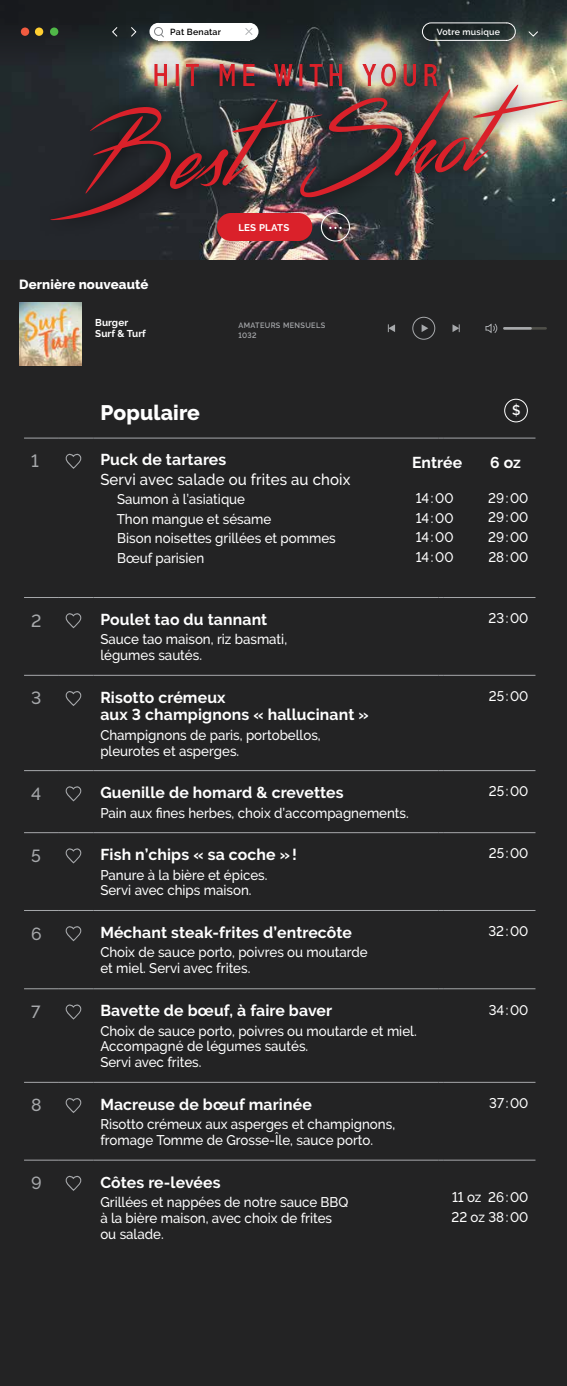
<style>
.page{position:relative;width:567px;height:1386px;background:#fff}
.page>*{position:absolute;margin:0;border:0;box-sizing:border-box;transform-origin:0 0}
.t1{font:92.75px "Streamster";color:#da212a}
.t2{font:800 21px "Raleway";letter-spacing:.01em;color:#fff}
.t3{font:500 17.5px "Raleway";color:#a7a9ac}
.t4{font:700 15.75px/17.5px "Raleway";letter-spacing:.01em;color:#fff}
.t5{font:500 15.75px "Raleway";letter-spacing:.01em;color:#fff;scale:.95 1}
.t6{font:500 14px/19.6px "Raleway";color:#fff;scale:.95 1}
.t7{font:600 14px "Raleway";color:#fff;scale:.95 1}
.t8{font:800 13.3px "Raleway";letter-spacing:.01em;color:#fff}
.t9{font:700 9.97px/11px "Raleway";letter-spacing:.01em;color:#fff}
.t10{font:700 9.62px "Raleway";letter-spacing:.025em;color:#fff}
.t11{font:600 8.75px "Raleway";letter-spacing:.025em;color:#fff}
.t12{font:600 8.75px "Raleway";letter-spacing:.025em;color:#000}
.t13{font:600 7.7px/10.5px "Raleway";letter-spacing:.05em;color:#a7a9ac;scale:.95 1}
</style>
<div class="page">
<img style="left:0;top:74px;width:567px;height:186px">
<div style="left:38px;top:70px;width:529px;height:166px;background:#000;opacity:.75"></div>
<div style="left:138px;top:48px;width:314px;height:54px;background:#000;opacity:.75"></div>
<img style="left:154px;top:74px;width:283px;height:15px">
<svg style="left:0;top:0;width:567px;height:74px;background:#414240"></svg>
<div style="left:217px;top:213px;width:95px;height:28px;background:#da212a;border-radius:14px"></div>
<svg style="left:321px;top:213px;width:28px;height:28px"></svg>
<div style="left:321px;top:212px;width:29px;height:30px;border:1px solid #fff;border-radius:50%"></div>
<svg style="left:329px;top:227px;width:13px;height:2px"></svg>
<div style="left:158px;top:23px;width:92px;height:17px;background:#fff"></div>
<div style="left:150px;top:23px;width:17px;height:17px;background:#fff;border-radius:50%"></div>
<div style="left:241px;top:23px;width:18px;height:17px;background:#fff;border-radius:50%"></div>
<div style="left:154px;top:27px;width:9px;height:9px;border:1px solid #808285;border-radius:50%"></div>
<svg style="left:245px;top:28px;width:8px;height:7px"></svg>
<svg style="left:112px;top:27px;width:6px;height:10px"></svg>
<svg style="left:131px;top:27px;width:6px;height:10px"></svg>
<svg style="left:422px;top:23px;width:93px;height:17px"></svg>
<div style="left:422px;top:23px;width:94px;height:18px;border:1px solid #fff;border-radius:9px"></div>
<svg style="left:528px;top:31px;width:10px;height:6px"></svg>
<div style="left:21px;top:28px;width:8px;height:8px;background:#f15b40;border-radius:50%"></div>
<div style="left:35px;top:28px;width:8px;height:8px;background:#ffcf31;border-radius:50%"></div>
<div style="left:50px;top:28px;width:8px;height:8px;background:#50b848;border-radius:50%"></div>
<div style="left:0;top:260px;width:567px;height:1126px;background:#232324"></div>
<hr style="left:24px;top:438px;width:34px;height:1px;background:#a7a9ac">
<hr style="left:58px;top:438px;width:35px;height:1px;background:#a7a9ac">
<hr style="left:93px;top:438px;width:346px;height:1px;background:#a7a9ac">
<hr style="left:444px;top:438px;width:92px;height:1px;background:#a7a9ac">
<hr style="left:24px;top:597px;width:34px;height:1px;background:#a7a9ac">
<hr style="left:58px;top:597px;width:35px;height:1px;background:#a7a9ac">
<hr style="left:93px;top:597px;width:346px;height:1px;background:#a7a9ac">
<hr style="left:444px;top:597px;width:92px;height:1px;background:#a7a9ac">
<hr style="left:24px;top:675px;width:34px;height:1px;background:#a7a9ac">
<hr style="left:58px;top:675px;width:35px;height:1px;background:#a7a9ac">
<hr style="left:93px;top:675px;width:346px;height:1px;background:#a7a9ac">
<hr style="left:444px;top:675px;width:92px;height:1px;background:#a7a9ac">
<hr style="left:24px;top:770px;width:34px;height:1px;background:#a7a9ac">
<hr style="left:58px;top:770px;width:35px;height:1px;background:#a7a9ac">
<hr style="left:93px;top:770px;width:346px;height:1px;background:#a7a9ac">
<hr style="left:444px;top:770px;width:92px;height:1px;background:#a7a9ac">
<hr style="left:24px;top:832px;width:34px;height:1px;background:#a7a9ac">
<hr style="left:58px;top:832px;width:35px;height:1px;background:#a7a9ac">
<hr style="left:93px;top:832px;width:346px;height:1px;background:#a7a9ac">
<hr style="left:444px;top:832px;width:92px;height:1px;background:#a7a9ac">
<hr style="left:24px;top:910px;width:34px;height:1px;background:#a7a9ac">
<hr style="left:58px;top:910px;width:35px;height:1px;background:#a7a9ac">
<hr style="left:93px;top:910px;width:346px;height:1px;background:#a7a9ac">
<hr style="left:444px;top:910px;width:92px;height:1px;background:#a7a9ac">
<hr style="left:24px;top:988px;width:34px;height:1px;background:#a7a9ac">
<hr style="left:58px;top:988px;width:35px;height:1px;background:#a7a9ac">
<hr style="left:93px;top:988px;width:346px;height:1px;background:#a7a9ac">
<hr style="left:444px;top:988px;width:92px;height:1px;background:#a7a9ac">
<hr style="left:24px;top:1082px;width:34px;height:1px;background:#a7a9ac">
<hr style="left:58px;top:1082px;width:35px;height:1px;background:#a7a9ac">
<hr style="left:93px;top:1082px;width:346px;height:1px;background:#a7a9ac">
<hr style="left:444px;top:1082px;width:92px;height:1px;background:#a7a9ac">
<hr style="left:24px;top:1160px;width:34px;height:1px;background:#a7a9ac">
<hr style="left:58px;top:1160px;width:35px;height:1px;background:#a7a9ac">
<hr style="left:93px;top:1160px;width:346px;height:1px;background:#a7a9ac">
<hr style="left:444px;top:1160px;width:92px;height:1px;background:#a7a9ac">
<div style="left:504px;top:399px;width:24px;height:23px;border:1px solid #fff;border-radius:50%"></div>
<svg style="left:65px;top:453px;width:17px;height:16px"></svg>
<svg style="left:65px;top:613px;width:17px;height:16px"></svg>
<svg style="left:65px;top:691px;width:17px;height:15px"></svg>
<svg style="left:65px;top:786px;width:17px;height:16px"></svg>
<svg style="left:65px;top:848px;width:17px;height:16px"></svg>
<svg style="left:65px;top:926px;width:17px;height:16px"></svg>
<svg style="left:65px;top:1004px;width:17px;height:16px"></svg>
<svg style="left:65px;top:1098px;width:17px;height:15px"></svg>
<svg style="left:65px;top:1175px;width:17px;height:16px"></svg>
<img style="left:19px;top:303px;width:62px;height:62px">
<div style="left:412px;top:317px;width:23px;height:23px;border:1px solid #a7a9ac;border-radius:50%"></div>
<svg style="left:422px;top:324px;width:6px;height:8px"></svg>
<svg style="left:453px;top:324px;width:7px;height:8px"></svg>
<svg style="left:388px;top:324px;width:7px;height:8px"></svg>
<hr style="left:503px;top:327px;width:44px;height:3px;background:#4f4f49">
<hr style="left:503px;top:327px;width:29px;height:3px;background:#a7a9ac">
<svg style="left:485px;top:323px;width:12px;height:10px"></svg>
<p class="t12" style="left:170px;top:27px;width:52px">Pat Benatar</p>
<p class="t11" style="left:437px;top:27px;width:65px">Votre musique</p>
<h1 class="t1" style="left:66px;top:110px;width:412px;rotate:-4deg">Best Shot</h1>
<p class="t10" style="left:238px;top:222px;width:53px">LES PLATS</p>
<p class="t8" style="left:19px;top:277px;width:131px">Dernière nouveauté</p>
<p class="t9" style="left:95px;top:317px;width:52px">Burger<br>Surf &amp; Turf</p>
<p class="t13" style="left:238px;top:320px;width:93px">AMATEURS MENSUELS<br>1032</p>
<h2 class="t2" style="left:100px;top:401px;width:101px">Populaire</h2>
<p class="t7" style="left:512px;top:402px;width:10px">$</p>
<p class="t3" style="left:31px;top:451px;width:9px">1</p>
<p class="t4" style="left:100px;top:451px;width:127px">Puck de tartares</p>
<p class="t5" style="left:100px;top:470px;width:265px">Servi avec salade ou frites au choix</p>
<p class="t6" style="left:117px;top:490px;width:232px">Saumon à l’asiatique<br>Thon mangue et sésame<br>Bison noisettes grillées et pommes<br>Bœuf parisien</p>
<p class="t6" style="left:488px;top:488px;width:44px;text-align:justify">29:00<br>29:00<br>29:00<br>28:00</p>
<p class="t4" style="left:412px;top:454px;width:52px">Entrée</p>
<p class="t4" style="left:490px;top:454px;width:32px">6 oz</p>
<p class="t6" style="left:416px;top:489px;width:41px;text-align:justify">14:00<br>14:00<br>14:00<br>14:00</p>
<p class="t3" style="left:31px;top:610px;width:12px">2</p>
<p class="t4" style="left:100px;top:611px;width:169px">Poulet tao du tannant</p>
<p class="t6" style="left:100px;top:632px;width:198px;line-height:15.8px">Sauce tao maison, riz basmati, légumes sautés.</p>
<p class="t3" style="left:31px;top:688px;width:12px">3</p>
<p class="t4" style="left:100px;top:689px;width:270px">Risotto crémeux<br>aux 3 champignons « hallucinant »</p>
<p class="t6" style="left:100px;top:727px;width:234px;line-height:15.8px">Champignons de paris, portobellos, pleurotes et asperges.</p>
<p class="t3" style="left:31px;top:783px;width:12px">4</p>
<p class="t4" style="left:100px;top:784px;width:245px">Guenille de homard &amp; crevettes</p>
<p class="t6" style="left:100px;top:803px;width:326px">Pain aux fines herbes, choix d’accompagnements.</p>
<p class="t3" style="left:31px;top:845px;width:11px">5</p>
<p class="t4" style="left:100px;top:846px;width:198px">Fish n’chips « sa coche »!</p>
<p class="t6" style="left:100px;top:867px;width:177px;line-height:15.8px">Panure à la bière et épices.<br>Servi avec chips maison.</p>
<p class="t3" style="left:31px;top:923px;width:12px">6</p>
<p class="t4" style="left:100px;top:924px;width:253px">Méchant steak-frites d’entrecôte</p>
<p class="t6" style="left:100px;top:945px;width:283px;line-height:15.8px">Choix de sauce porto, poivres ou moutarde et miel. Servi avec frites.</p>
<p class="t3" style="left:31px;top:1002px;width:11px">7</p>
<p class="t4" style="left:100px;top:1002px;width:233px">Bavette de bœuf, à faire baver</p>
<p class="t6" style="left:100px;top:1023px;width:335px;line-height:15.8px">Choix de sauce porto, poivres ou moutarde et miel.<br>Accompagné de légumes sautés.<br>Servi avec frites.</p>
<p class="t3" style="left:31px;top:1095px;width:12px">8</p>
<p class="t4" style="left:100px;top:1096px;width:213px">Macreuse de bœuf marinée</p>
<p class="t6" style="left:100px;top:1116px;width:312px;line-height:15.8px">Risotto crémeux aux asperges et champignons, fromage Tomme de Grosse-Île, sauce porto.</p>
<p class="t6" style="left:489px;top:609px;width:44px">23:00</p>
<p class="t6" style="left:489px;top:686px;width:43px">25:00</p>
<p class="t6" style="left:489px;top:782px;width:43px">25:00</p>
<p class="t6" style="left:489px;top:844px;width:43px">25:00</p>
<p class="t6" style="left:489px;top:922px;width:44px">32:00</p>
<p class="t6" style="left:489px;top:1000px;width:43px">34:00</p>
<p class="t6" style="left:489px;top:1093px;width:43px">37:00</p>
<p class="t3" style="left:31px;top:1173px;width:12px">9</p>
<p class="t4" style="left:100px;top:1173px;width:122px">Côtes re-levées</p>
<p class="t6" style="left:100px;top:1194px;width:263px;line-height:15.8px">Grillées et nappées de notre sauce BBQ à la bière maison, avec choix de frites ou salade.</p>
<p class="t6" style="left:452px;top:1188px;width:82px">11 oz 26:00<br>22 oz 38:00</p>
</div>
